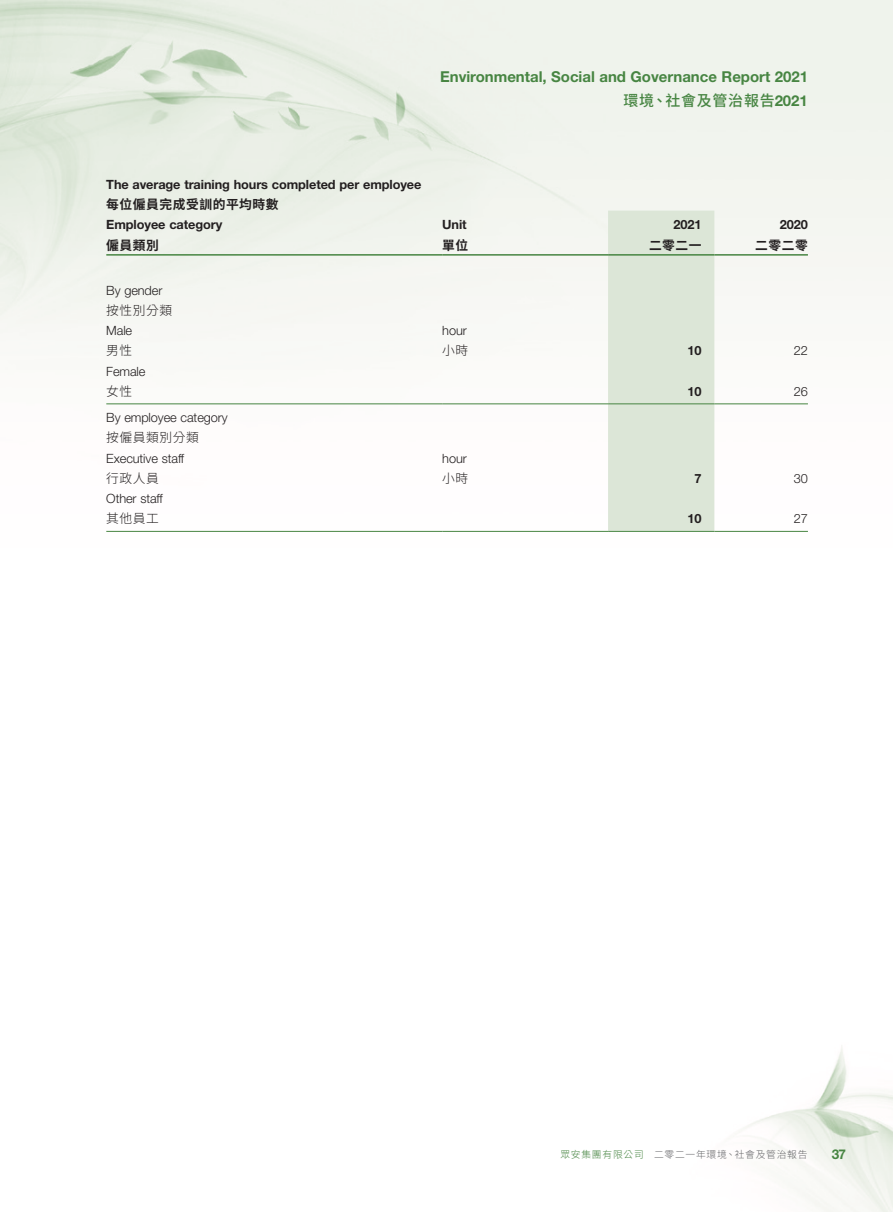
<style>
.page{position:relative;width:893px;height:1212px;background:#fff}
.page>*{position:absolute;margin:0;border:0;box-sizing:border-box;transform-origin:0 0}
.t1{font:700 15px "Helvetica Neue LT Std";color:#478542}
.t2{font:500 15px "Source Han Sans TC";letter-spacing:.05em;color:#478542}
.t3{font:700 13.5px "Helvetica Neue LT Std";color:#478542}
.Body_Text{font:700 12.75px "Helvetica Neue LT Std";letter-spacing:-.005em;color:#231f20}
.Body_Text-2{font:300 12.75px "Helvetica Neue LT Std";letter-spacing:-.005em;color:#231f20}
.Body_Text-3{font:300 12.75px "Source Han Sans TC";letter-spacing:.045em;color:#231f20}
.Body_Text-4{font:700 12.75px "Source Han Sans TC";letter-spacing:.045em;color:#231f20}
.t4{font:300 9.75px "Source Han Sans TC";letter-spacing:.08em;color:#636366}
.s1{font-family:"Helvetica Neue LT Std";font-weight:700}
.s2{color:#478542}
</style>
<div class="page">
<img style="left:0;top:0;width:893px;height:1212px">
<div style="left:608px;top:211px;width:106px;height:320px;background:#dce6d7"></div>
<hr style="left:106px;top:254px;width:336px;height:2px;background:#478542">
<hr style="left:442px;top:254px;width:166px;height:2px;background:#478542">
<hr style="left:608px;top:254px;width:106px;height:2px;background:#478542">
<hr style="left:714px;top:254px;width:94px;height:2px;background:#478542">
<hr style="left:106px;top:403px;width:336px;height:1px;background:#478542">
<hr style="left:442px;top:403px;width:166px;height:1px;background:#478542">
<hr style="left:608px;top:403px;width:106px;height:1px;background:#478542">
<hr style="left:714px;top:403px;width:94px;height:1px;background:#478542">
<hr style="left:106px;top:531px;width:336px;height:1px;background:#478542">
<hr style="left:442px;top:531px;width:166px;height:1px;background:#478542">
<hr style="left:608px;top:531px;width:106px;height:1px;background:#478542">
<hr style="left:714px;top:531px;width:94px;height:1px;background:#478542">
<p class="t1" style="left:440px;top:67px;width:369px">Environmental, Social and Governance Report 2021</p>
<p class="t2" style="left:623px;top:92px;width:186px">環境、社會及管治報告<span class="s1">2021</span></p>
<p class="Body_Text" style="left:106px;top:176px;width:317px">The average training hours completed per employee</p>
<p class="Body_Text-4" style="left:106px;top:197px;width:174px">每位僱員完成受訓的平均時數</p>
<p class="Body_Text" style="left:106px;top:217px;width:118px">Employee category</p>
<p class="Body_Text" style="left:442px;top:217px;width:26px">Unit</p>
<p class="Body_Text" style="left:673px;top:217px;width:30px">2021</p>
<p class="Body_Text" style="left:780px;top:217px;width:30px">2020</p>
<p class="Body_Text-4" style="left:106px;top:238px;width:54px">僱員類別</p>
<p class="Body_Text-4" style="left:442px;top:238px;width:28px">單位</p>
<p class="Body_Text-4" style="left:649px;top:238px;width:54px">二零二一</p>
<p class="Body_Text-4" style="left:755px;top:238px;width:54px">二零二零</p>
<p class="Body_Text-2" style="left:106px;top:282px;width:58px">By gender</p>
<p class="Body_Text-3" style="left:106px;top:303px;width:67px">按性別分類</p>
<p class="Body_Text-2" style="left:106px;top:323px;width:27px">Male</p>
<p class="Body_Text-3" style="left:106px;top:343px;width:28px">男性</p>
<p class="Body_Text-2" style="left:442px;top:323px;width:26px">hour</p>
<p class="Body_Text-3" style="left:442px;top:343px;width:28px">小時</p>
<p class="Body_Text" style="left:687px;top:343px;width:16px">10</p>
<p class="Body_Text-2" style="left:794px;top:343px;width:16px">22</p>
<p class="Body_Text-2" style="left:106px;top:363px;width:41px">Female</p>
<p class="Body_Text-3" style="left:106px;top:384px;width:28px">女性</p>
<p class="Body_Text" style="left:687px;top:383px;width:16px">10</p>
<p class="Body_Text-2" style="left:794px;top:383px;width:16px">26</p>
<p class="Body_Text-2" style="left:106px;top:410px;width:123px">By employee category</p>
<p class="Body_Text-3" style="left:106px;top:430px;width:94px">按僱員類別分類</p>
<p class="Body_Text-2" style="left:106px;top:450px;width:79px">Executive staff</p>
<p class="Body_Text-3" style="left:106px;top:471px;width:54px">行政人員</p>
<p class="Body_Text-2" style="left:442px;top:450px;width:26px">hour</p>
<p class="Body_Text-3" style="left:442px;top:471px;width:28px">小時</p>
<p class="Body_Text" style="left:694px;top:470px;width:9px">7</p>
<p class="Body_Text-2" style="left:794px;top:470px;width:16px">30</p>
<p class="Body_Text-2" style="left:106px;top:491px;width:58px">Other staff</p>
<p class="Body_Text-3" style="left:106px;top:511px;width:54px">其他員工</p>
<p class="Body_Text" style="left:687px;top:511px;width:16px">10</p>
<p class="Body_Text-2" style="left:794px;top:511px;width:16px">27</p>
<p class="t4" style="left:560px;top:1149px;width:249px"><span class="s2">眾安集團有限公司　</span>二零二一年環境、社會及管治報告</p>
<p class="t3" style="left:832px;top:1146px;width:16px">37</p>
</div>
